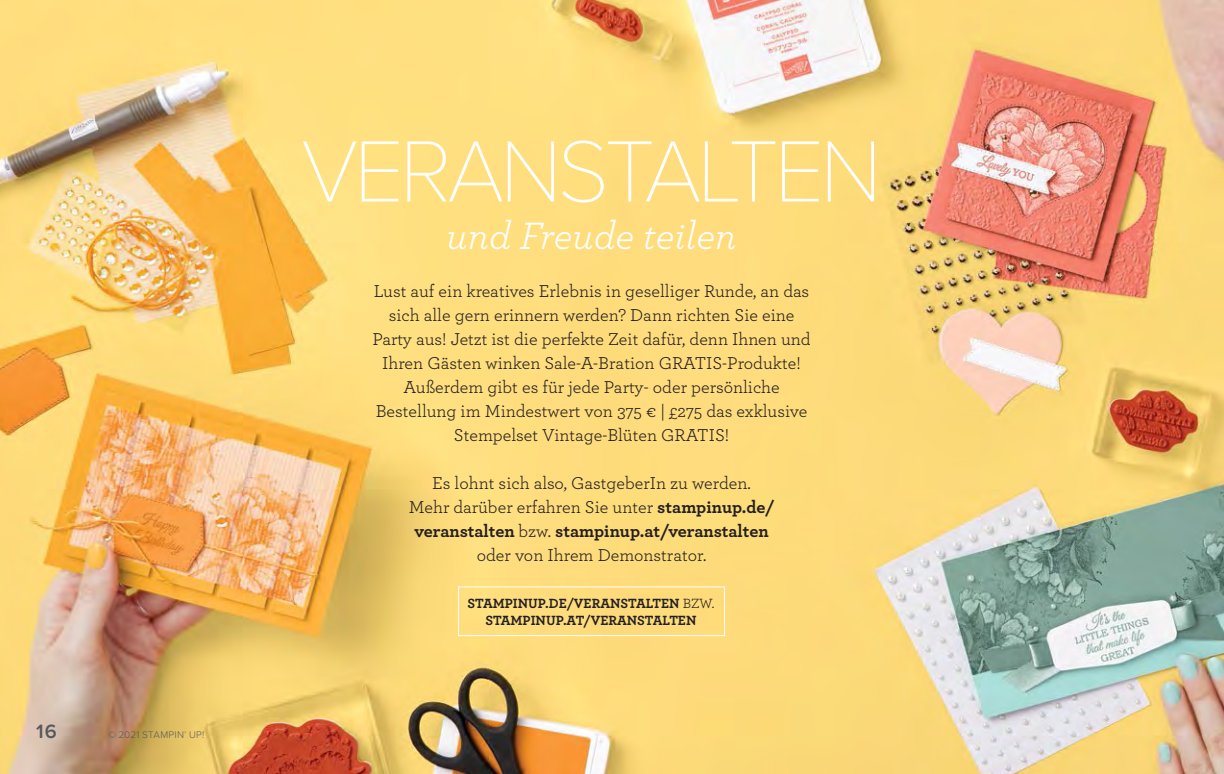
<style>
.page{position:relative;width:1224px;height:774px;background:#fff}
.page>*{position:absolute;margin:0;border:0;box-sizing:border-box;transform-origin:0 0}
.t1{font:100 90px "Proxima Nova T";letter-spacing:-.05em;color:#fff}
.t2{font:italic 40px "Archer";color:#fff}
.t3{font:600 20px "Proxima Nova";color:#58595b}
.t4{font:18px/24px "Archer";color:#231f20;text-align:center}
.t5{font:700 14px/16.8px "Archer";color:#231f20;text-align:center}
.t6{font:300 10px "Proxima Nova";letter-spacing:.03em;color:#58595b}
.s1{font-family:"Proxima Nova T";font-weight:100}
.s2{font-weight:700}
.s3{font-weight:400}
</style>
<div class="page">
<img style="left:0;top:0;width:1224px;height:774px">
<div style="left:458px;top:586px;width:267px;height:50px;border:1px solid #fff"></div>
<p class="t3" style="left:36px;top:716px;width:22px">16</p>
<p class="t6" style="left:108px;top:727px;width:98px">© 2021 STAMPIN<span class="s1">'</span> UP!</p>
<h1 class="t1" style="left:301px;top:104px;width:582px">VERANSTALTEN</h1>
<h2 class="t2" style="left:447px;top:207px;width:291px">und Freude teilen</h2>
<p class="t4" style="left:372px;top:278px;width:440px">Lust auf ein kreatives Erlebnis in geselliger Runde, an das sich alle gern erinnern werden? Dann richten Sie eine Party aus! Jetzt ist die perfekte Zeit dafür, denn Ihnen und Ihren Gästen winken Sale-A-Bration GRATIS-Produkte!<br>Außerdem gibt es für jede Party- oder persönliche Bestellung im Mindestwert von 375 € | £275 das exklusive Stempelset Vintage-Blüten GRATIS!</p>
<p class="t4" style="left:409px;top:470px;width:367px">Es lohnt sich also, GastgeberIn zu werden.<br>Mehr darüber erfahren Sie unter <span class="s2">stampinup.de/ veranstalten</span> bzw. <span class="s2">stampinup.at/veranstalten </span>oder von Ihrem Demonstrator.</p>
<p class="t5" style="left:468px;top:594px;width:248px">STAMPINUP.DE/VERANSTALTEN <span class="s3">BZW.<br></span>STAMPINUP.AT/VERANSTALTEN</p>
</div>
